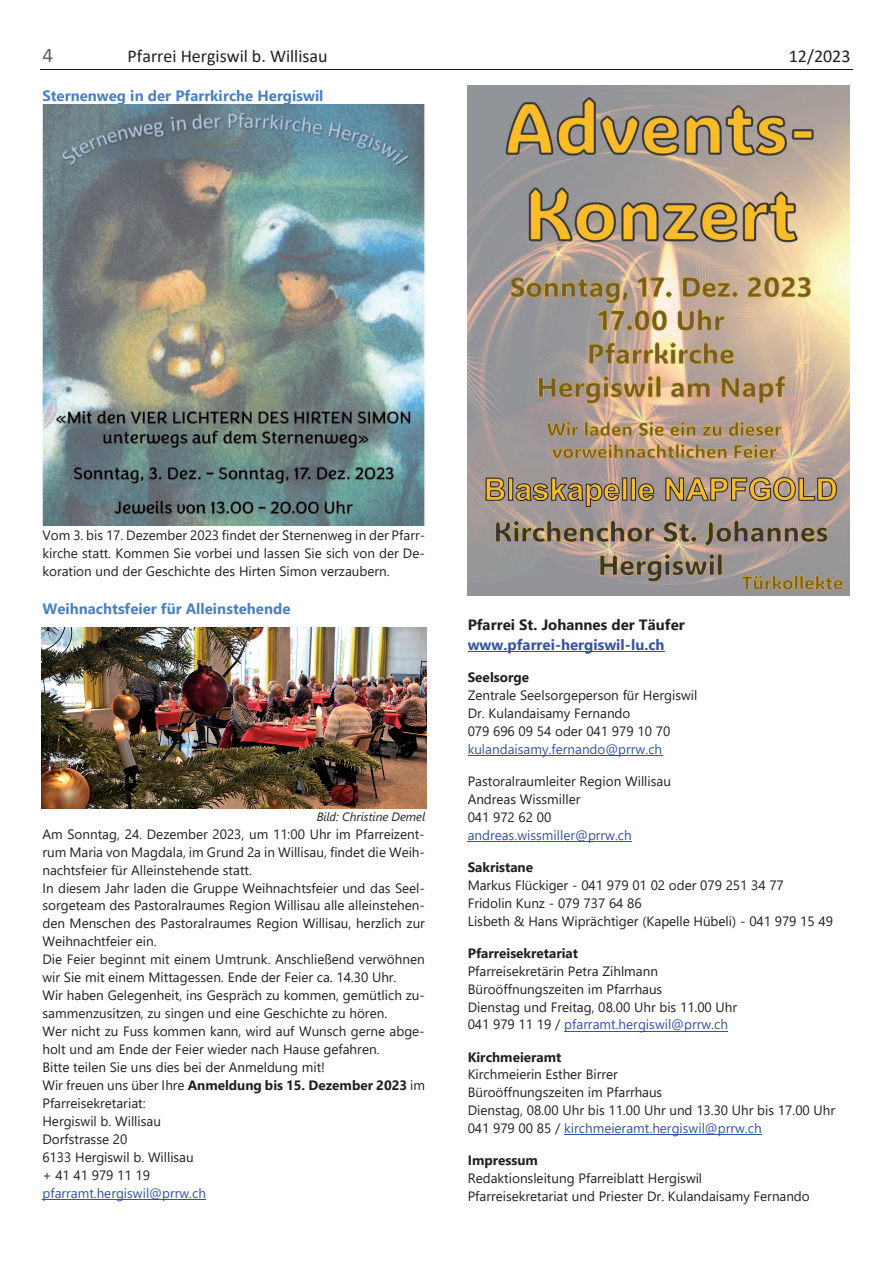
<style>
.page{position:relative;width:893px;height:1263px;background:#fff}
.page>*{position:absolute;margin:0;border:0;box-sizing:border-box;transform-origin:0 0}
.t1{font:21px "Calibri";color:#636366}
.t2{font:18px "Calibri";color:#231f20}
.t3{font:700 15px "Segoe UI";color:#4a80c2}
.t4{font:700 15px "Segoe UI";color:#231f20}
.t5{font:700 15px "Segoe UI";color:#3653a3}
.t6{font:13.5px/18px "Segoe UI";color:#231f20}
.t7{font:13.5px "Segoe UI";color:#3653a3}
.t8{font:700 13.5px "Segoe UI";color:#231f20}
.t9{font:italic 12px "Segoe UI";letter-spacing:-.005em;color:#231f20}
.s1{font-weight:700}
.s2{color:#3653a3}
</style>
<div class="page">
<hr style="left:40px;top:69px;width:813px;height:1px;background:#231f20">
<hr style="left:42px;top:1199px;width:164px;height:1px;background:#3653a3">
<hr style="left:468px;top:651px;width:197px;height:1px;background:#3653a3">
<hr style="left:468px;top:755px;width:194px;height:1px;background:#3653a3">
<hr style="left:468px;top:841px;width:164px;height:1px;background:#3653a3">
<hr style="left:564px;top:1031px;width:164px;height:1px;background:#3653a3">
<hr style="left:564px;top:1134px;width:198px;height:1px;background:#3653a3">
<img style="left:42px;top:105px;width:383px;height:421px">
<img style="left:468px;top:85px;width:381px;height:510px">
<img style="left:42px;top:627px;width:384px;height:181px">
<h1 class="t1" style="left:42px;top:41px;width:12px">4</h1>
<h2 class="t2" style="left:127px;top:44px;width:202px">Pfarrei Hergiswil b. Willisau</h2>
<h2 class="t2" style="left:789px;top:44px;width:63px">12/2023</h2>
<p class="t3" style="left:42px;top:82px;width:283px">Sternenweg in der Pfarrkirche Hergiswil</p>
<p class="t6" style="left:42px;top:525px;width:384px;text-align:justify">Vom 3. bis 17. Dezember 2023 findet der Sternenweg in der Pfarr&shy;kirche statt. Kommen Sie vorbei und lassen Sie sich von der De&shy;koration und der Geschichte des Hirten Simon verzaubern.</p>
<p class="t3" style="left:42px;top:595px;width:250px">Weihnachtsfeier für Alleinstehende</p>
<p class="t9" style="left:317px;top:805px;width:110px">Bild: Christine Demel</p>
<p class="t6" style="left:42px;top:824px;width:384px">Am Sonntag, 24. Dezember 2023, um 11:00 Uhr im Pfarreizent&shy;rum Maria von Magdala, im Grund 2a in Willisau, findet die Weih&shy;nachtsfeier für Alleinstehende statt.<br>In diesem Jahr laden die Gruppe Weihnachtsfeier und das Seel&shy;sorgeteam des Pastoralraumes Region Willisau alle alleinstehen&shy;den Menschen des Pastoralraumes Region Willisau, herzlich zur Weihnachtfeier ein.<br>Die Feier beginnt mit einem Umtrunk. Anschließend verwöhnen wir Sie mit einem Mittagessen. Ende der Feier ca. 14.30 Uhr.<br>Wir haben Gelegenheit, ins Gespräch zu kommen, gemütlich zu&shy;sammenzusitzen, zu singen und eine Geschichte zu hören.<br>Wer nicht zu Fuss kommen kann, wird auf Wunsch gerne abge&shy;holt und am Ende der Feier wieder nach Hause gefahren.<br>Bitte teilen Sie uns dies bei der Anmeldung mit!<br>Wir freuen uns über Ihre <span class="s1">Anmeldung bis 15. Dezember 2023</span> im Pfarreisekretariat:<br>Hergiswil b. Willisau<br>Dorfstrasse 20<br>6133 Hergiswil b. Willisau<br>+ 41 41 979 11 19</p>
<p class="t7" style="left:42px;top:1180px;width:165px">pfarramt.hergiswil@prrw.ch</p>
<p class="t4" style="left:468px;top:611px;width:218px">Pfarrei St. Johannes der Täufer</p>
<p class="t5" style="left:468px;top:630px;width:198px">www.pfarrei-hergiswil-lu.ch</p>
<p class="t8" style="left:468px;top:665px;width:63px">Seelsorge</p>
<p class="t6" style="left:468px;top:685px;width:231px">Zentrale Seelsorgeperson für Hergiswil<br>Dr. Kulandaisamy Fernando<br>079 696 09 54 oder 041 979 10 70</p>
<p class="t7" style="left:468px;top:737px;width:196px">kulandaisamy.fernando@prrw.ch</p>
<p class="t6" style="left:468px;top:771px;width:205px">Pastoralraumleiter Region Willisau<br>Andreas Wissmiller<br>041 972 62 00</p>
<p class="t7" style="left:468px;top:822px;width:166px">andreas.wissmiller@prrw.ch</p>
<p class="t8" style="left:468px;top:854px;width:67px">Sakristane</p>
<p class="t6" style="left:468px;top:875px;width:367px">Markus Flückiger - 041 979 01 02 oder 079 251 34 77<br>Fridolin Kunz - 079 737 64 86<br>Lisbeth &amp; Hans Wiprächtiger (Kapelle Hübeli) - 041 979 15 49</p>
<p class="t8" style="left:468px;top:940px;width:112px">Pfarreisekretariat</p>
<p class="t6" style="left:468px;top:961px;width:271px">Pfarreisekretärin Petra Zihlmann Büroöffnungszeiten im Pfarrhaus<br>Dienstag und Freitag, 08.00 Uhr bis 11.00 Uhr 041 979 11 19 / <span class="s2">pfarramt.hergiswil@prrw.ch</span></p>
<p class="t8" style="left:468px;top:1044px;width:95px">Kirchmeieramt</p>
<p class="t6" style="left:468px;top:1064px;width:369px">Kirchmeierin Esther Birrer<br>Büroöffnungszeiten im Pfarrhaus<br>Dienstag, 08.00 Uhr bis 11.00 Uhr und 13.30 Uhr bis 17.00 Uhr 041 979 00 85 / <span class="s2">kirchmeieramt.hergiswil@prrw.ch</span></p>
<p class="t8" style="left:468px;top:1148px;width:72px">Impressum</p>
<p class="t6" style="left:468px;top:1168px;width:344px">Redaktionsleitung Pfarreiblatt Hergiswil<br>Pfarreisekretariat und Priester Dr. Kulandaisamy Fernando</p>
</div>
